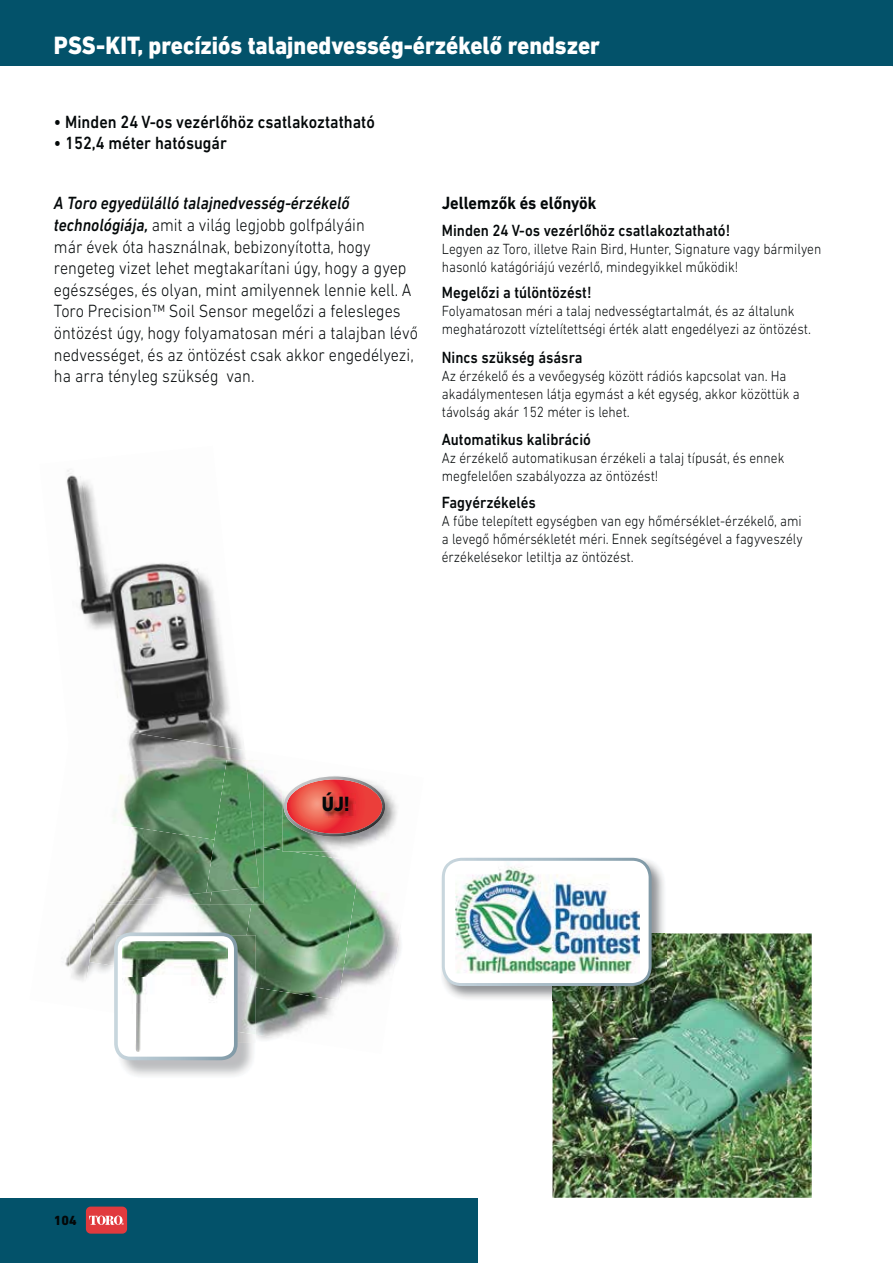
<style>
.page{position:relative;width:893px;height:1263px;background:#fff}
.page>*{position:absolute;margin:0;border:0;box-sizing:border-box;transform-origin:0 0}
.t1{font:800 25.5px "DIN Next LT Pro";color:#fff;scale:.9 1}
.t2{font:800 21px "DIN Next LT Pro";color:#040809;scale:.9 1}
.t3{font:300 18px/21.6px "DIN Next LT Pro";color:#040809;scale:.9 1}
.t4{font:500 18px "DIN Next LT Pro";color:#040809;scale:.9 1}
.t5{font:700 18px "DIN Next LT Pro";color:#040809;scale:.9 1}
.t6{font:500 16.5px "DIN Next LT Pro";color:#040809;scale:.9 1}
.t7{font:300 15px/18px "DIN Next LT Pro";color:#040809;scale:.9 1}
.t8{font:800 13.5px "DIN Next LT Pro";color:#040809}
.s1{font-weight:500;font-style:italic}
</style>
<div class="page">
<div style="left:0;top:1198px;width:477px;height:65px;background:#03526a"></div>
<div style="left:0;top:0;width:893px;height:66px;background:#03526a"></div>
<div style="left:86px;top:1207px;width:41px;height:27px;background:#e13a3e;border-radius:5px"></div>
<svg style="left:89px;top:1216px;width:35px;height:9px"></svg>
<img style="left:70px;top:479px;width:160px;height:244px">
<img style="left:128px;top:723px;width:118px;height:37px">
<img style="left:69px;top:926px;width:20px;height:55px">
<img style="left:264px;top:771px;width:18px;height:76px">
<img style="left:360px;top:881px;width:41px;height:104px">
<img style="left:251px;top:847px;width:109px;height:148px">
<img style="left:89px;top:904px;width:162px;height:58px">
<img style="left:82px;top:962px;width:32px;height:19px">
<img style="left:256px;top:987px;width:83px;height:53px">
<img style="left:215px;top:769px;width:49px;height:135px">
<img style="left:113px;top:760px;width:93px;height:58px">
<img style="left:206px;top:760px;width:53px;height:133px">
<img style="left:103px;top:818px;width:112px;height:86px">
<img style="left:238px;top:935px;width:18px;height:100px">
<svg style="left:114px;top:932px;width:124px;height:128px"></svg>
<img style="left:552px;top:933px;width:260px;height:265px">
<img style="left:441px;top:857px;width:223px;height:142px">
<img style="left:552px;top:933px;width:114px;height:68px">
<img style="left:442px;top:858px;width:210px;height:128px">
<img style="left:282px;top:790px;width:115px;height:61px">
<svg style="left:284px;top:776px;width:101px;height:61px;background:#d1726d"></svg>
<img style="left:323px;top:793px;width:32px;height:25px">
<h1 class="t1" style="left:54px;top:36px;width:608px">PSS-KIT, precíziós talajnedvesség-érzékelő rendszer</h1>
<p class="t4" style="left:54px;top:115px;width:358px">• Minden 24 V-os vezérlőhöz csatlakoztatható</p>
<p class="t4" style="left:54px;top:136px;width:194px">• 152,4 méter hatósugár</p>
<p class="t3" style="left:54px;top:194px;width:406px"><span class="s1">A Toro egyedülálló talajnedvesség-érzékelő technológiája,</span> amit a világ legjobb golfpályáin<br>már évek óta használnak, bebizonyította, hogy rengeteg vizet lehet megtakarítani úgy, hogy a gyep egészséges, és olyan, mint amilyennek lennie kell. A Toro Precision™ Soil Sensor megelőzi a felesleges öntözést úgy, hogy folyamatosan méri a talajban lévő nedvességet, és az öntözést csak akkor engedélyezi, ha arra tényleg szükség van.</p>
<p class="t5" style="left:442px;top:196px;width:173px">Jellemzők és előnyök</p>
<p class="t6" style="left:442px;top:224px;width:322px">Minden 24 V-os vezérlőhöz csatlakoztatható!</p>
<p class="t7" style="left:442px;top:241px;width:423px">Legyen az Toro, illetve Rain Bird, Hunter, Signature vagy bármilyen hasonló katágóriájú vezérlő, mindegyikkel működik!</p>
<p class="t6" style="left:442px;top:287px;width:168px">Megelőzi a túlöntözést!</p>
<p class="t7" style="left:442px;top:303px;width:412px">Folyamatosan méri a talaj nedvességtartalmát, és az általunk meghatározott víztelítettségi érték alatt engedélyezi az öntözést.</p>
<p class="t6" style="left:442px;top:351px;width:158px">Nincs szükség ásásra</p>
<p class="t7" style="left:442px;top:368px;width:399px">Az érzékelő és a vevőegység között rádiós kapcsolat van. Ha akadálymentesen látja egymást a két egység, akkor közöttük a távolság akár 152 méter is lehet.</p>
<p class="t6" style="left:442px;top:433px;width:167px">Automatikus kalibráció</p>
<p class="t7" style="left:442px;top:450px;width:382px">Az érzékelő automatikusan érzékeli a talaj típusát, és ennek megfelelően szabályozza az öntözést!</p>
<p class="t6" style="left:442px;top:496px;width:106px">Fagyérzékelés</p>
<p class="t7" style="left:442px;top:513px;width:402px;text-align:justify">A fűbe telepített egységben van egy hőmérséklet-érzékelő, ami a levegő hőmérsékletét méri. Ennek segítségével a fagyveszély érzékelésekor letiltja az öntözést.</p>
<h2 class="t2" style="left:322px;top:796px;width:33px">ÚJ!</h2>
<p class="t8" style="left:54px;top:1215px;width:24px">104</p>
</div>
